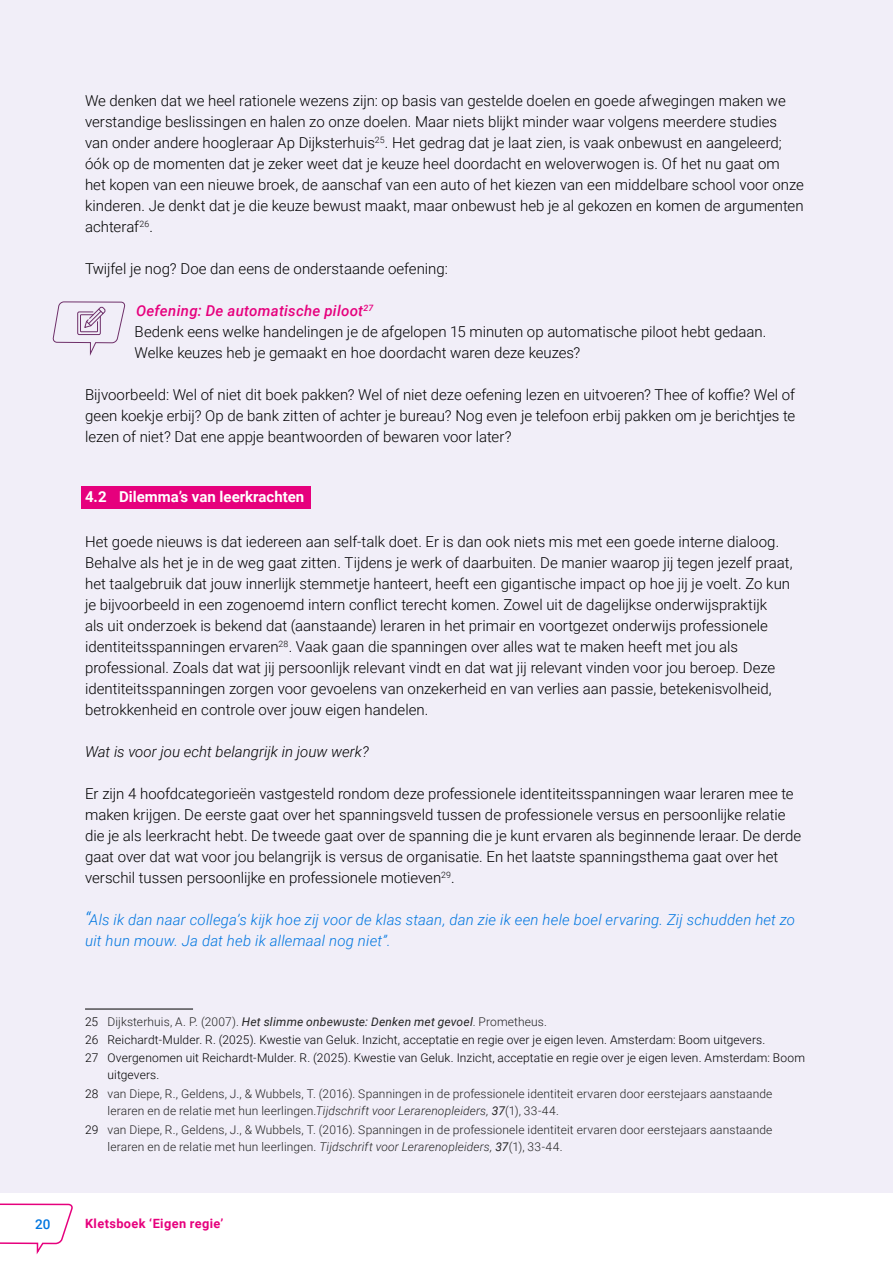
<style>
.page{position:relative;width:893px;height:1263px;background:#fff}
.page>*{position:absolute;margin:0;border:0;box-sizing:border-box;transform-origin:0 0}
.t1{font:300 15px/21px "Roboto";color:#000}
.t2{font:italic 300 15px/21px "Roboto";letter-spacing:.015em;color:#0076e0}
.t3{font:italic 300 15px "Roboto";color:#000}
.t4{font:700 15px "Roboto";color:#fff}
.t5{font:500 13.5px "Roboto";color:#0076e0}
.t6{font:700 12.75px "Roboto";letter-spacing:.03em;color:#e6007d}
.t7{font:300 12px/19.5px "Roboto";letter-spacing:.01em;color:#222}
.t8{font:300 12px/18px "Roboto";letter-spacing:.01em;color:#000}
.s1{font-weight:500;font-style:italic;color:#e6007d}
.s2{font-size:18px}
.s3{color:#222}
.s4{font-weight:400;font-style:italic;color:#222}
.s5{color:#000}
.s6{font-style:italic}
.s7{font-weight:400;font-style:italic}
</style>
<div class="page">
<svg style="left:0;top:1203px;width:73px;height:52px"></svg>
<div style="left:0;top:0;width:893px;height:1192px;background:#f1eef8"></div>
<div style="left:81px;top:486px;width:230px;height:22px;background:#e6007d"></div>
<hr style="left:85px;top:1009px;width:108px;height:1px;background:#000">
<svg style="left:52px;top:301px;width:74px;height:55px"></svg>
<p class="t1" style="left:85px;top:90px;width:720px">We denken dat we heel rationele wezens zijn: op basis van gestelde doelen en goede afwegingen maken we verstandige beslissingen en halen zo onze doelen. Maar niets blijkt minder waar volgens meerdere studies van onder andere hoogleraar Ap Dijksterhuis<sup>25</sup>. Het gedrag dat je laat zien, is vaak onbewust en aangeleerd; óók op de momenten dat je zeker weet dat je keuze heel doordacht en weloverwogen is. Of het nu gaat om het kopen van een nieuwe broek, de aanschaf van een auto of het kiezen van een middelbare school voor onze kinderen. Je denkt dat je die keuze bewust maakt, maar onbewust heb je al gekozen en komen de argumenten achteraf<sup>26</sup>.</p>
<p class="t1" style="left:85px;top:258px;width:364px">Twijfel je nog? Doe dan eens de onderstaande oefening:</p>
<p class="t1" style="left:135px;top:300px;width:631px"><span class="s1">Oefening: De automatische piloot</span><sup>27<br></sup>Bedenk eens welke handelingen je de afgelopen 15 minuten op automatische piloot hebt gedaan.<br>Welke keuzes heb je gemaakt en hoe doordacht waren deze keuzes?</p>
<p class="t1" style="left:85px;top:384px;width:712px;text-align:justify">Bijvoorbeeld: Wel of niet dit boek pakken? Wel of niet deze oefening lezen en uitvoeren? Thee of koffie? Wel of geen koekje erbij? Op de bank zitten of achter je bureau? Nog even je telefoon erbij pakken om je berichtjes te lezen of niet? Dat ene appje beantwoorden of bewaren voor later?</p>
<p class="t4" style="left:85px;top:486px;width:221px">4.2 Dilemma’s van leerkrachten</p>
<p class="t1" style="left:85px;top:531px;width:709px">Het goede nieuws is dat iedereen aan self-talk doet. Er is dan ook niets mis met een goede interne dialoog.<br>Behalve als het je in de weg gaat zitten. Tijdens je werk of daarbuiten. De manier waarop jij tegen jezelf praat, het taalgebruik dat jouw innerlijk stemmetje hanteert, heeft een gigantische impact op hoe jij je voelt. Zo kun je bijvoorbeeld in een zogenoemd intern conflict terecht komen. Zowel uit de dagelijkse onderwijspraktijk<br>als uit onderzoek is bekend dat (aanstaande) leraren in het primair en voortgezet onderwijs professionele identiteitsspanningen ervaren<sup>28</sup>. Vaak gaan die spanningen over alles wat te maken heeft met jou als professional. Zoals dat wat jij persoonlijk relevant vindt en dat wat jij relevant vinden voor jou beroep. Deze identiteitsspanningen zorgen voor gevoelens van onzekerheid en van verlies aan passie, betekenisvolheid, betrokkenheid en controle over jouw eigen handelen.</p>
<p class="t3" style="left:85px;top:741px;width:285px">Wat is voor jou echt belangrijk in jouw werk?</p>
<p class="t1" style="left:85px;top:783px;width:718px">Er zijn 4 hoofdcategorieën vastgesteld rondom deze professionele identiteitsspanningen waar leraren mee te maken krijgen. De eerste gaat over het spanningsveld tussen de professionele versus en persoonlijke relatie die je als leerkracht hebt. De tweede gaat over de spanning die je kunt ervaren als beginnende leraar. De derde gaat over dat wat voor jou belangrijk is versus de organisatie. En het laatste spanningsthema gaat over het verschil tussen persoonlijke en professionele motieven<sup>29</sup>.</p>
<p class="t2" style="left:85px;top:909px;width:712px"><span class="s2">“</span>Als ik dan naar collega’s kijk hoe zij voor de klas staan, dan zie ik een hele boel ervaring. Zij schudden het zo uit hun mouw. Ja dat heb ik allemaal nog niet”.</p>
<p class="t8" style="left:85px;top:1012px;width:721px">25 <span class="s3">Dijksterhuis, A. P. (2007).</span> <span class="s4">Het slimme onbewuste: Denken met gevoel</span><span class="s3">. Prometheus.<br></span>26 Reichardt-Mulder. R. (2025). Kwestie van Geluk. Inzicht, acceptatie en regie over je eigen leven. Amsterdam: Boom uitgevers.<br>27 Overgenomen uit Reichardt-Mulder. R. (2025). Kwestie van Geluk. Inzicht, acceptatie en regie over je eigen leven. Amsterdam: Boom</p>
<p class="t7" style="left:85px;top:1064px;width:689px;text-indent:22px"><span class="s5">uitgevers.<br>28</span> van Diepe, R., Geldens, J., &amp; Wubbels, T. (2016). Spanningen in de professionele identiteit ervaren door eerstejaars aanstaande</p>
<p class="t7" style="left:85px;top:1100px;width:689px;text-indent:22px">leraren en de relatie met hun leerlingen.<span class="s6">Tijdschrift voor Lerarenopleiders,</span> <span class="s7">37</span>(1), 33-44.<br><span class="s5">29</span> van Diepe, R., Geldens, J., &amp; Wubbels, T. (2016). Spanningen in de professionele identiteit ervaren door eerstejaars aanstaande</p>
<p class="t7" style="left:108px;top:1136px;width:455px">leraren en de relatie met hun leerlingen. <span class="s6">Tijdschrift voor Lerarenopleiders,</span> <span class="s7">37</span>(1), 33-44.</p>
<p class="t5" style="left:35px;top:1214px;width:17px">20</p>
<p class="t6" style="left:85px;top:1214px;width:140px">Kletsboek ‘Eigen regie’</p>
</div>
